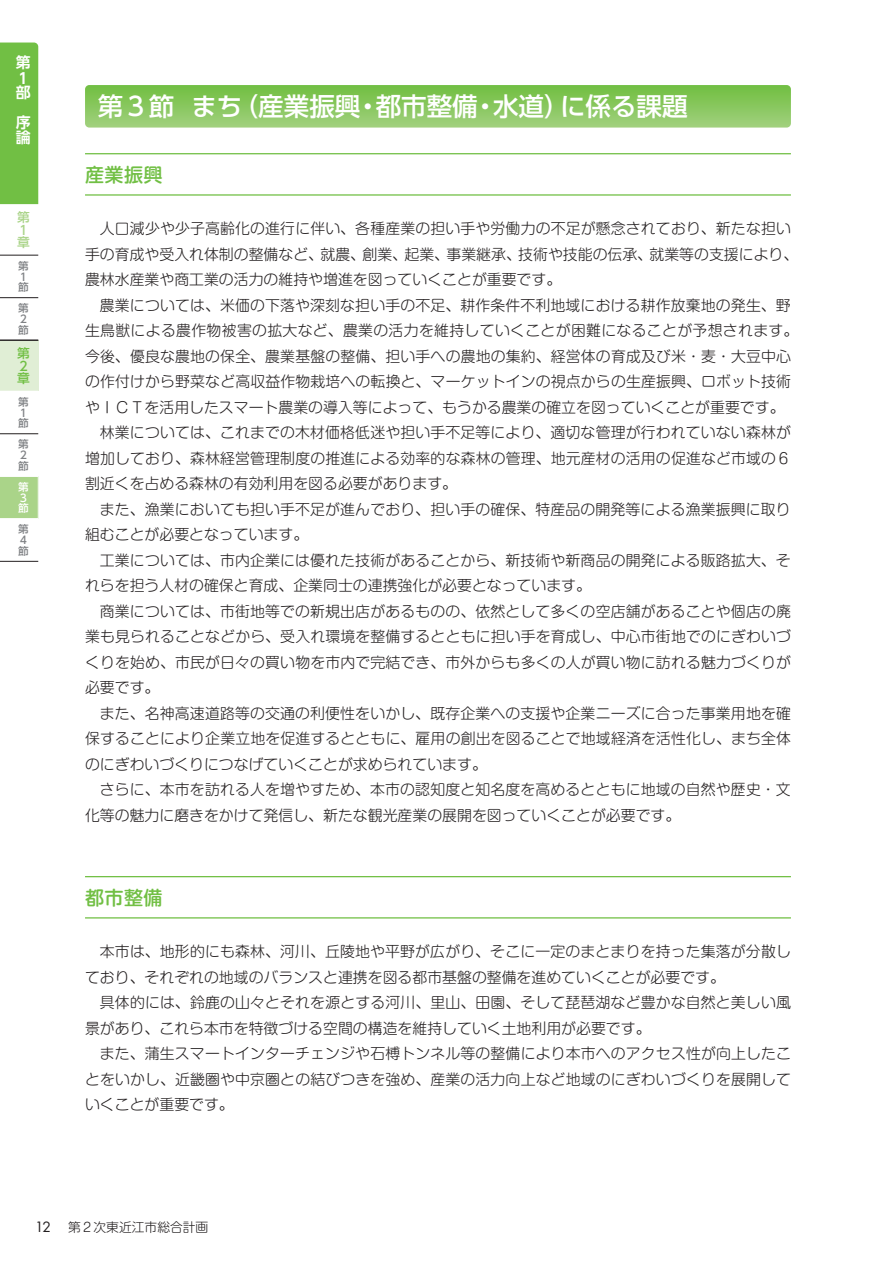
<style>
.page{position:relative;width:893px;height:1263px;background:#fff}
.page>*{position:absolute;margin:0;border:0;box-sizing:border-box;transform-origin:0 0}
.t1{font:500 25.5px "UD Shin Go Pr 6";color:#fff}
.t2{font:500 19.2px "Shin M Go Pro";letter-spacing:.02em;color:#71bf44}
.t3{font:300 14.85px/25.5px "Shin M Go Pro";letter-spacing:.01em;color:#231f20}
.t4{font:700 14.85px/14.9px "UD Shin Go Pr 6 De";color:#fff}
.t5{font:300 12.75px "Shin M Go Pro";color:#231f20}
.t6{font:500 12.75px/12.8px "UD Shin Go Pr 6";color:#aad489}
.t7{font:500 12.75px/12.8px "UD Shin Go Pr 6";color:#71bf44}
.t8{font:500 10.65px/10.6px "UD Shin Go Pr 6";color:#808285}
.t9{font:500 10.65px/10.6px "UD Shin Go Pr 6";color:#fff}
.s1{font-family:"Futura Std";font-weight:400;font-size:13.8px}
</style>
<div class="page">
<svg style="left:85px;top:85px;width:706px;height:43px;background:#8ac861"></svg>
<hr style="left:85px;top:153px;width:706px;height:1px;background:#71bf44">
<hr style="left:85px;top:194px;width:706px;height:2px;background:#71bf44">
<hr style="left:85px;top:876px;width:706px;height:1px;background:#71bf44">
<hr style="left:85px;top:917px;width:706px;height:1px;background:#71bf44">
<div style="left:0;top:340px;width:38px;height:51px;background:#e0eed5"></div>
<div style="left:0;top:477px;width:38px;height:41px;background:#aad489"></div>
<div style="left:0;top:43px;width:38px;height:161px;background:#71bf44"></div>
<hr style="left:0;top:255px;width:38px;height:1px;background:#231f20">
<hr style="left:0;top:297px;width:38px;height:1px;background:#231f20">
<hr style="left:0;top:340px;width:38px;height:1px;background:#231f20">
<hr style="left:0;top:433px;width:38px;height:1px;background:#231f20">
<hr style="left:0;top:561px;width:38px;height:1px;background:#231f20">
<p class="t4" style="left:16px;top:55px;width:16px">第<br>１部</p>
<p class="t4" style="left:16px;top:114px;width:16px">序論</p>
<p class="t6" style="left:17px;top:210px;width:14px">第<br>１章</p>
<p class="t8" style="left:18px;top:260px;width:12px">第<br>１節</p>
<p class="t8" style="left:18px;top:303px;width:12px">第<br>２節</p>
<p class="t7" style="left:17px;top:346px;width:14px">第<br>２章</p>
<p class="t8" style="left:18px;top:396px;width:12px">第<br>１節</p>
<p class="t8" style="left:18px;top:439px;width:12px">第<br>２節</p>
<p class="t9" style="left:18px;top:481px;width:12px">第<br>３節</p>
<p class="t8" style="left:18px;top:524px;width:12px">第<br>４節</p>
<h1 class="t1" style="left:98px;top:86px;width:591px">第３節 まち（産業振興・都市整備・水道）に係る課題</h1>
<p class="t2" style="left:85px;top:159px;width:79px">産業振興</p>
<p class="t3" style="left:85px;top:214px;width:715px;text-indent:15px">人口減少や少子高齢化の進行に伴い、各種産業の担い手や労働力の不足が懸念されており、新たな担い手の育成や受入れ体制の整備など、就農、創業、起業、事業継承、技術や技能の伝承、就業等の支援により、農林水産業や商工業の活力の維持や増進を図っていくことが重要です。</p>
<p class="t3" style="left:100px;top:291px;width:692px">農業については、米価の下落や深刻な担い手の不足、耕作条件不利地域における耕作放棄地の発生、野</p>
<p class="t3" style="left:85px;top:316px;width:715px">生鳥獣による農作物被害の拡大など、農業の活力を維持していくことが困難になることが予想されます。</p>
<p class="t3" style="left:85px;top:342px;width:707px">今後、優良な農地の保全、農業基盤の整備、担い手への農地の集約、経営体の育成及び米・麦・大豆中心</p>
<p class="t3" style="left:85px;top:367px;width:708px">の作付けから野菜など高収益作物栽培への転換と、マーケットインの視点からの生産振興、ロボット技術</p>
<p class="t3" style="left:85px;top:393px;width:701px">やＩＣＴを活用したスマート農業の導入等によって、もうかる農業の確立を図っていくことが重要です。</p>
<p class="t3" style="left:100px;top:418px;width:692px">林業については、これまでの木材価格低迷や担い手不足等により、適切な管理が行われていない森林が</p>
<p class="t3" style="left:85px;top:444px;width:707px">増加しており、森林経営管理制度の推進による効率的な森林の管理、地元産材の活用の促進など市域の６</p>
<p class="t3" style="left:85px;top:469px;width:374px">割近くを占める森林の有効利用を図る必要があります。</p>
<p class="t3" style="left:100px;top:495px;width:692px">また、漁業においても担い手不足が進んでおり、担い手の確保、特産品の開発等による漁業振興に取り</p>
<p class="t3" style="left:85px;top:520px;width:225px">組むことが必要となっています。</p>
<p class="t3" style="left:100px;top:546px;width:692px">工業については、市内企業には優れた技術があることから、新技術や新商品の開発による販路拡大、そ</p>
<p class="t3" style="left:85px;top:571px;width:507px">れらを担う人材の確保と育成、企業同士の連携強化が必要となっています。</p>
<p class="t3" style="left:100px;top:597px;width:692px">商業については、市街地等での新規出店があるものの、依然として多くの空店舗があることや個店の廃</p>
<p class="t3" style="left:85px;top:622px;width:707px">業も見られることなどから、受入れ環境を整備するとともに担い手を育成し、中心市街地でのにぎわいづ</p>
<p class="t3" style="left:85px;top:648px;width:707px">くりを始め、市民が日々の買い物を市内で完結でき、市外からも多くの人が買い物に訪れる魅力づくりが</p>
<p class="t3" style="left:85px;top:673px;width:76px">必要です。</p>
<p class="t3" style="left:100px;top:699px;width:692px">また、名神高速道路等の交通の利便性をいかし、既存企業への支援や企業ニーズに合った事業用地を確</p>
<p class="t3" style="left:85px;top:724px;width:707px">保することにより企業立地を促進するとともに、雇用の創出を図ることで地域経済を活性化し、まち全体</p>
<p class="t3" style="left:85px;top:750px;width:403px">のにぎわいづくりにつなげていくことが求められています。</p>
<p class="t3" style="left:100px;top:775px;width:692px">さらに、本市を訪れる人を増やすため、本市の認知度と知名度を高めるとともに地域の自然や歴史・文</p>
<p class="t3" style="left:85px;top:801px;width:597px">化等の魅力に磨きをかけて発信し、新たな観光産業の展開を図っていくことが必要です。</p>
<p class="t2" style="left:85px;top:882px;width:79px">都市整備</p>
<p class="t3" style="left:85px;top:937px;width:707px;text-indent:15px">本市は、地形的にも森林、河川、丘陵地や平野が広がり、そこに一定のまとまりを持った集落が分散しており、それぞれの地域のバランスと連携を図る都市基盤の整備を進めていくことが必要です。</p>
<p class="t3" style="left:85px;top:988px;width:707px;text-indent:15px">具体的には、鈴鹿の山々とそれを源とする河川、里山、田園、そして琵琶湖など豊かな自然と美しい風景があり、これら本市を特徴づける空間の構造を維持していく土地利用が必要です。</p>
<p class="t3" style="left:85px;top:1039px;width:707px;text-align:justify;text-indent:15px">また、蒲生スマートインターチェンジや石榑トンネル等の整備により本市へのアクセス性が向上したことをいかし、近畿圏や中京圏との結びつきを強め、産業の活力向上など地域のにぎわいづくりを展開していくことが重要です。</p>
<p class="t5" style="left:35px;top:1216px;width:175px"><span class="s1">12</span> 第２次東近江市総合計画</p>
</div>
